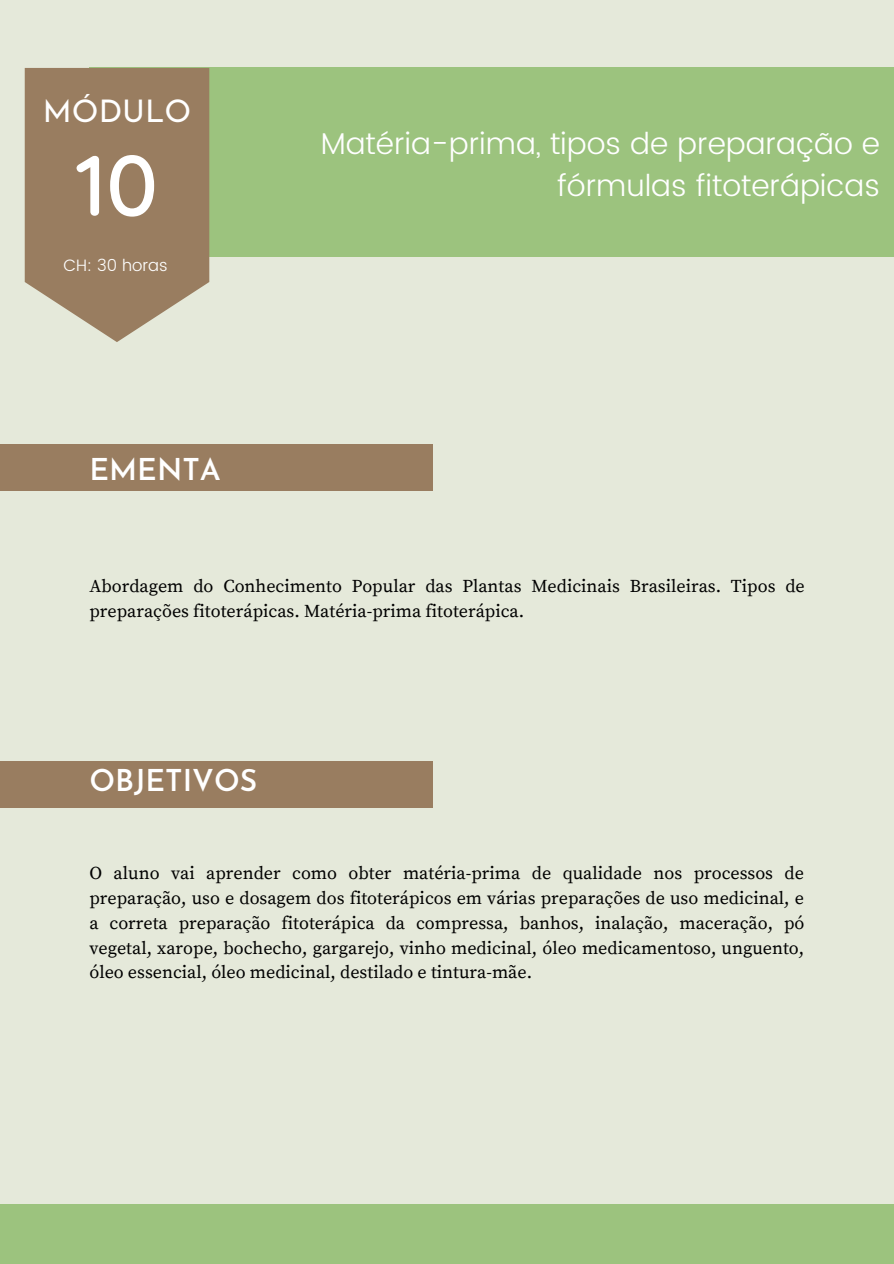
<style>
.page{position:relative;width:894px;height:1264px;background:#fff}
.page>*{position:absolute;margin:0;border:0;box-sizing:border-box;transform-origin:0 0}
.t1{font:500 85.5px "Quicksand";color:#fff}
.t2{font:31.2px "Josefin Sans";color:#fff}
.t3{font:300 30px/41.7px "Poppins";color:#fff;text-align:right}
.t4{font:600 30px "Josefin Sans";color:#fff}
.t5{font:18px/24.8px "Source Serif Pro";color:#000}
.t6{font:300 16.5px "Poppins";color:#fff}
</style>
<div class="page">
<div style="left:0;top:0;width:893px;height:1263px;background:#e5e9da"></div>
<div style="left:0;top:444px;width:432px;height:46px;background:#997d60"></div>
<div style="left:0;top:760px;width:432px;height:47px;background:#997d60"></div>
<div style="left:0;top:1203px;width:893px;height:60px;background:#9cc37e"></div>
<div style="left:89px;top:68px;width:804px;height:189px;background:#9cc37e"></div>
<svg style="left:25px;top:68px;width:184px;height:274px;background:#a1886d"></svg>
<p class="t2" style="left:43px;top:98px;width:150px">MÓDULO</p>
<p class="t1" style="left:76px;top:130px;width:83px">10</p>
<p class="t6" style="left:63px;top:256px;width:106px">CH: 30 horas</p>
<p class="t4" style="left:89px;top:457px;width:133px">EMENTA</p>
<p class="t3" style="left:320px;top:123px;width:560px">Matéria-prima, tipos de preparação e fórmulas fitoterápicas</p>
<p class="t5" style="left:89px;top:574px;width:716px">Abordagem do Conhecimento Popular das Plantas Medicinais Brasileiras. Tipos de preparações fitoterápicas. Matéria-prima fitoterápica.</p>
<p class="t4" style="left:89px;top:768px;width:169px">OBJETIVOS</p>
<p class="t5" style="left:89px;top:861px;width:716px;text-align:justify">O aluno vai aprender como obter matéria-prima de qualidade nos processos de preparação, uso e dosagem dos fitoterápicos em várias preparações de uso medicinal, e a correta preparação fitoterápica da compressa, banhos, inalação, maceração, pó vegetal, xarope, bochecho, gargarejo, vinho medicinal, óleo medicamentoso, unguento, óleo essencial, óleo medicinal, destilado e tintura-mãe.</p>
</div>
